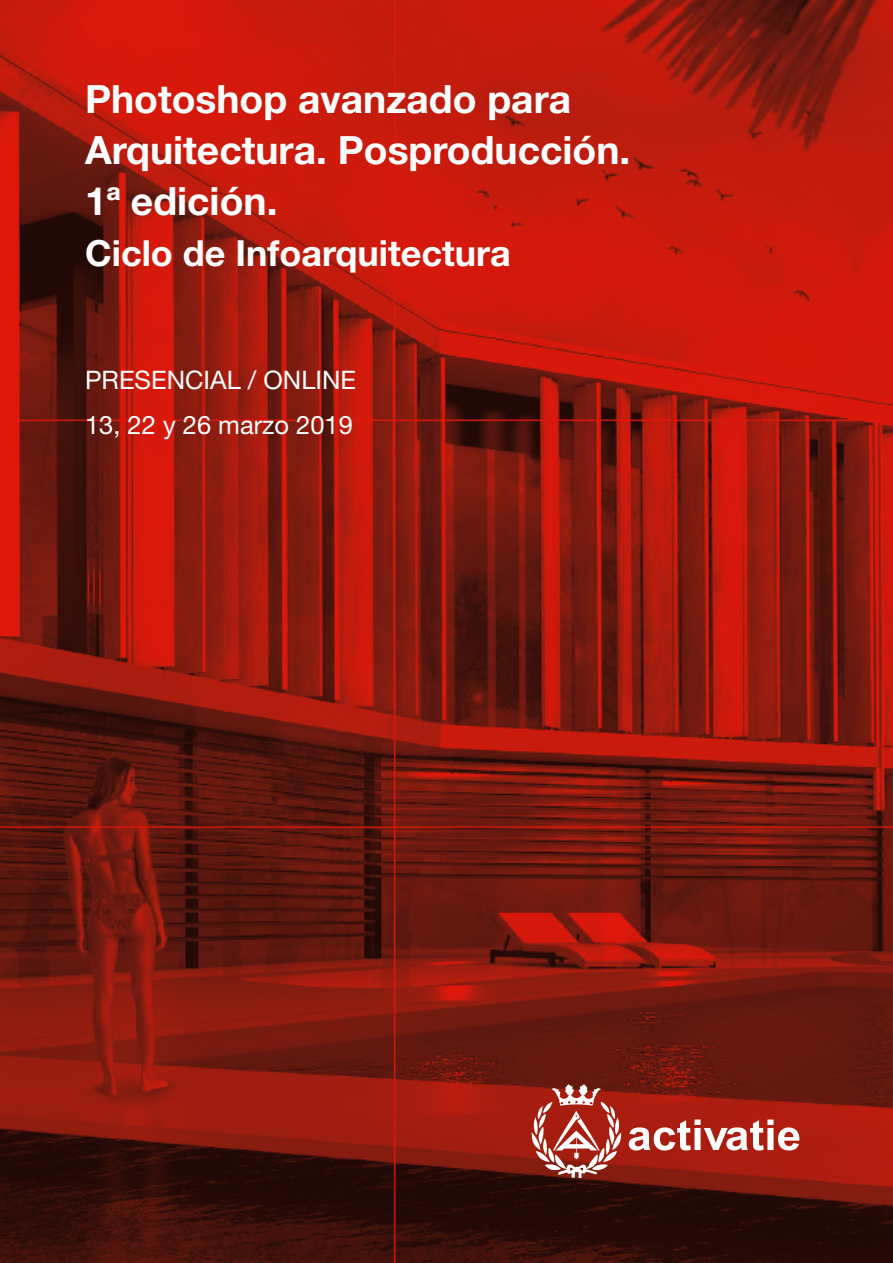
<style>
.page{position:relative;width:893px;height:1263px;background:#fff}
.page>*{position:absolute;margin:0;border:0;box-sizing:border-box;transform-origin:0 0}
.t1{font:700 39px/51px "Helvetica Neue LT Std";color:#fff}
.t2{font:700 36px "Helvetica Neue LT Std";color:#fff}
.t3{font:25.5px "Helvetica Neue LT Std";color:#fff}
</style>
<div class="page">
<img style="left:0;top:0;width:893px;height:1263px">
<svg style="left:629px;top:1119px;width:170px;height:31px"></svg>
<svg style="left:531px;top:1084px;width:90px;height:94px"></svg>
<p class="t1" style="left:85px;top:73px;width:547px">Photoshop avanzado para<br>Arquitectura. Posproducción.</p>
<p class="t1" style="left:85px;top:175px;width:194px">1ª edición.</p>
<p class="t2" style="left:85px;top:231px;width:427px">Ciclo de Infoarquitectura</p>
<p class="t3" style="left:85px;top:364px;width:273px">PRESENCIAL / ONLINE</p>
<p class="t3" style="left:85px;top:409px;width:269px">13, 22 y 26 marzo 2019</p>
</div>
